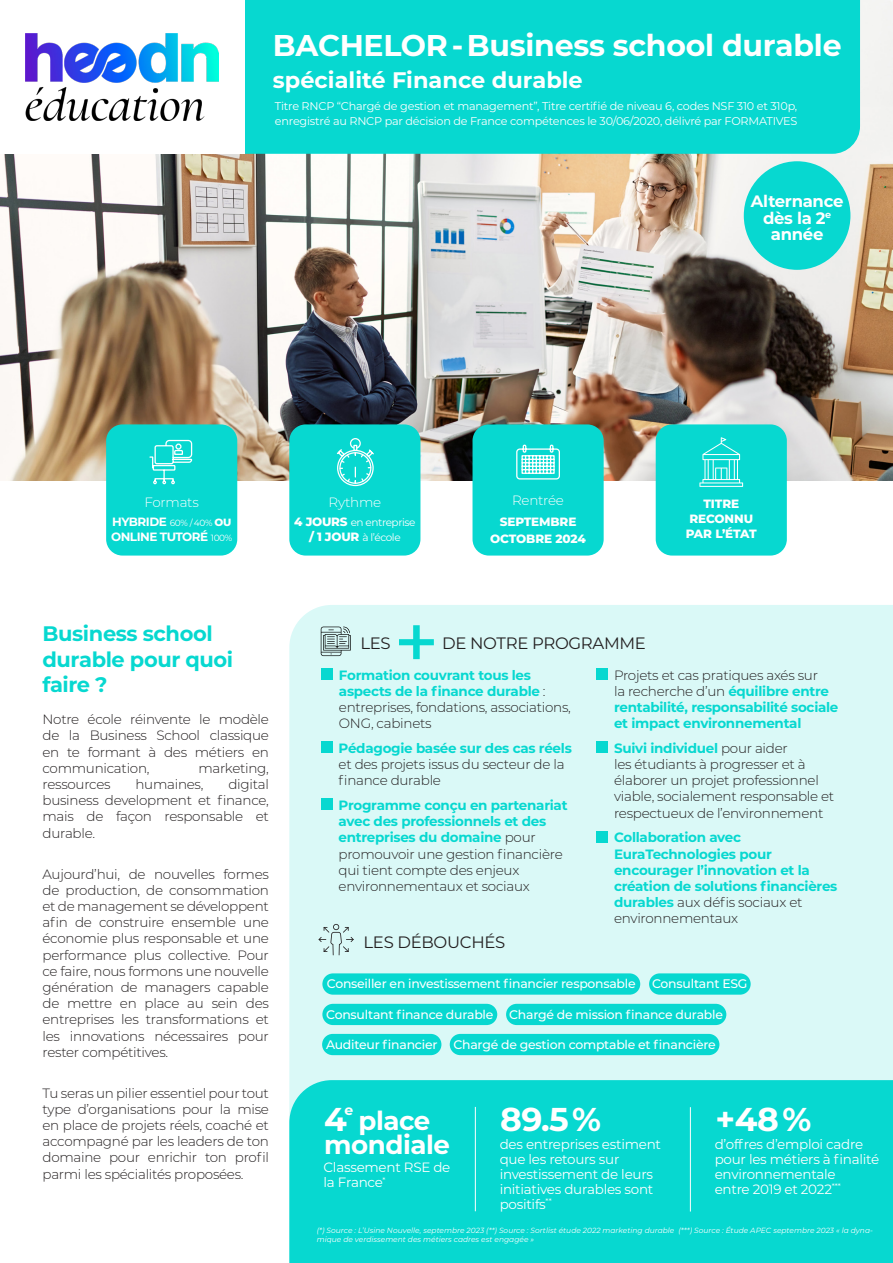
<style>
.page{position:relative;width:893px;height:1263px;background:#fff}
.page>*{position:absolute;margin:0;border:0;box-sizing:border-box;transform-origin:0 0}
.t1{font:700 33px "Montserrat";color:#fff}
.t2{font:700 30px "Montserrat";letter-spacing:-.01em;color:#fff}
.t3{font:700 26.1px/23.7px "Montserrat";letter-spacing:-.02em;color:#fff;text-align:center}
.t4{font:700 22.5px "Montserrat";color:#fff}
.t5{font:700 21px/25.2px "Montserrat";letter-spacing:-.02em;color:#07d8d0}
.t6{font:16.5px "Montserrat";letter-spacing:-.02em;color:#231f20}
.t7{font:700 16.5px/16.5px "Montserrat";letter-spacing:-.02em;color:#fff;text-align:center}
.t8{font:700 14.1px "Montserrat";color:#fff}
.t9{font:300 13.5px/16.2px "Montserrat";letter-spacing:-.02em;color:#231f20;text-align:justify}
.t10{font:700 13.5px/16.2px "Montserrat";letter-spacing:-.02em;color:#07d8d0}
.t11{font:13.5px/15px "Montserrat";letter-spacing:-.02em;color:#fff}
.t12{font:300 13.5px "Montserrat";letter-spacing:-.02em;color:#fff}
.t13{font:500 12.45px "Montserrat";letter-spacing:-.02em;color:#fff}
.t14{font:800 12px/16.5px "Montserrat";letter-spacing:-.01em;color:#fff;text-align:center}
.t15{font:700 12px/15px "Montserrat";letter-spacing:-.04em;color:#fff}
.t16{font:11.25px/14.2px "Montserrat";letter-spacing:-.02em;color:#fff}
.t17{font:10.5px/15px "Montserrat";letter-spacing:-.04em;color:#fff;text-align:center}
.t18{font:italic 7.5px/9px "Montserrat";color:#fff}
.s1{font-weight:400;font-size:9px}
.s2{font-weight:800;font-size:10.5px}
.s3{font-weight:800;font-size:12px}
.s4{font-weight:300;color:#231f20}
.s5{font-weight:700;color:#07d8d0}
</style>
<div class="page">
<div style="left:289px;top:605px;width:604px;height:475px;background:#daf9f7"></div>
<img style="left:0;top:0;width:893px;height:480px">
<div style="left:289px;top:1080px;width:604px;height:183px;background:#07d8d0"></div>
<div style="left:244px;top:0;width:616px;height:154px;background:#07d8d0"></div>
<div style="left:0;top:0;width:244px;height:154px;background:#fff"></div>
<img style="left:26px;top:33px;width:192px;height:88px">
<div style="left:744px;top:161px;width:106px;height:109px;background:#07d8d0;border-radius:50%"></div>
<svg style="left:399px;top:625px;width:35px;height:34px"></svg>
<svg style="left:321px;top:627px;width:30px;height:29px"></svg>
<div style="left:321px;top:668px;width:11px;height:11px;background:#07d8d0"></div>
<div style="left:321px;top:741px;width:11px;height:12px;background:#07d8d0"></div>
<div style="left:321px;top:798px;width:11px;height:12px;background:#07d8d0"></div>
<div style="left:596px;top:668px;width:12px;height:11px;background:#07d8d0"></div>
<div style="left:596px;top:741px;width:12px;height:12px;background:#07d8d0"></div>
<div style="left:596px;top:831px;width:12px;height:11px;background:#07d8d0"></div>
<svg style="left:319px;top:924px;width:35px;height:31px"></svg>
<div style="left:322px;top:973px;width:318px;height:22px;background:#07d8d0;border-radius:11px"></div>
<div style="left:649px;top:973px;width:102px;height:22px;background:#07d8d0;border-radius:11px"></div>
<div style="left:322px;top:1034px;width:119px;height:21px;background:#07d8d0;border-radius:11px"></div>
<div style="left:450px;top:1034px;width:269px;height:21px;background:#07d8d0;border-radius:11px"></div>
<div style="left:322px;top:1004px;width:175px;height:21px;background:#07d8d0;border-radius:11px"></div>
<div style="left:506px;top:1004px;width:220px;height:21px;background:#07d8d0;border-radius:11px"></div>
<hr style="left:475px;top:1107px;width:1px;height:104px;background:#fff">
<hr style="left:690px;top:1107px;width:1px;height:104px;background:#fff">
<div style="left:106px;top:424px;width:131px;height:131px;background:#07d8d0;border-radius:16px"></div>
<div style="left:472px;top:424px;width:132px;height:131px;background:#07d8d0;border-radius:16px"></div>
<div style="left:289px;top:424px;width:131px;height:131px;background:#07d8d0;border-radius:16px"></div>
<div style="left:656px;top:424px;width:131px;height:131px;background:#07d8d0;border-radius:16px"></div>
<svg style="left:516px;top:444px;width:44px;height:36px"></svg>
<svg style="left:336px;top:438px;width:38px;height:49px"></svg>
<svg style="left:699px;top:437px;width:44px;height:50px"></svg>
<svg style="left:149px;top:439px;width:44px;height:46px"></svg>
<p class="t2" style="left:273px;top:24px;width:570px">BACHELOR - Business school durable</p>
<p class="t4" style="left:273px;top:63px;width:311px">spécialité Finance durable</p>
<p class="t16" style="left:275px;top:99px;width:524px">Titre RNCP “Chargé de gestion et management”, Titre certifié de niveau 6, codes NSF 310 et 310p, enregistré au RNCP par décision de France compétences le 30/06/2020, délivré par FORMATIVES</p>
<p class="t7" style="left:751px;top:192px;width:94px">Alternance dès la 2<sup>e </sup>année</p>
<p class="t12" style="left:145px;top:493px;width:56px">Formats</p>
<p class="t15" style="left:111px;top:514px;width:123px">HYBRIDE <span class="s1">60% / 40%</span> <span class="s2">OU<br></span>ONLINE TUTORÉ <span class="s1">100%</span></p>
<p class="t12" style="left:329px;top:493px;width:54px">Rythme</p>
<p class="t17" style="left:294px;top:515px;width:123px"><span class="s3">4 JOURS</span> en entreprise <span class="s3">/ 1 JOUR</span> à l’école</p>
<p class="t12" style="left:512px;top:491px;width:53px">Rentrée</p>
<p class="t14" style="left:490px;top:513px;width:97px">SEPTEMBRE<br>OCTOBRE 2024</p>
<p class="t14" style="left:703px;top:495px;width:37px">TITRE</p>
<p class="t14" style="left:686px;top:511px;width:73px;line-height:15px">RECONNU<br>PAR L’ÉTAT</p>
<p class="t5" style="left:43px;top:620px;width:192px">Business school durable pour quoi faire ?</p>
<p class="t9" style="left:43px;top:711px;width:228px">Notre école réinvente le modèle de la Business School classique en te formant à des métiers en communication,</p>
<p class="t9" style="left:198px;top:759px;width:72px">marketing,</p>
<p class="t9" style="left:43px;top:776px;width:228px;text-indent:186px">digital business development et finance, mais de façon responsable et durable.</p>
<p class="t9" style="left:43px;top:865px;width:228px">Aujourd’hui, de nouvelles formes de production, de consommation et de management se développent afin de construire ensemble une économie plus responsable et une performance plus collective. Pour ce faire, nous formons une nouvelle génération de managers capable de mettre en place au sein des entreprises les transformations et les innovations nécessaires pour rester compétitives.</p>
<p class="t9" style="left:43px;top:1084px;width:228px">Tu seras un pilier essentiel pour tout type d’organisations pour la mise en place de projets réels, coaché et accompagné par les leaders de ton domaine pour enrichir ton profil parmi les spécialités proposées.</p>
<p class="t9" style="left:43px;top:776px;width:70px">ressources</p>
<p class="t9" style="left:135px;top:776px;width:70px">humaines,</p>
<p class="t6" style="left:360px;top:631px;width:32px">LES</p>
<p class="t6" style="left:442px;top:631px;width:205px">DE NOTRE PROGRAMME</p>
<p class="t10" style="left:339px;top:666px;width:233px">Formation couvrant tous les aspects de la finance durable <span class="s4">: entreprises, fondations, associations,<br>ONG, cabinets</span></p>
<p class="t9" style="left:339px;top:739px;width:235px;text-align:left"><span class="s5">Pédagogie basée sur des cas réels </span>et des projets issus du secteur de la finance durable</p>
<p class="t9" style="left:339px;top:797px;width:230px;text-align:left"><span class="s5">Programme conçu en partenariat avec des professionnels et des entreprises du domaine</span> pour promouvoir une gestion financière qui tient compte des enjeux environnementaux et sociaux</p>
<p class="t10" style="left:614px;top:666px;width:226px"><span class="s4">Projets et cas pratiques axés sur<br>la recherche d’un</span> équilibre entre rentabilité, responsabilité sociale et impact environnemental</p>
<p class="t9" style="left:614px;top:739px;width:222px;text-align:left"><span class="s5">Suivi individuel</span> pour aider<br>les étudiants à progresser et à élaborer un projet professionnel viable, socialement responsable et respectueux de l’environnement</p>
<p class="t10" style="left:614px;top:829px;width:225px">Collaboration avec<br>EuraTechnologies pour encourager l’innovation et la création de solutions financières durables <span class="s4">aux défis sociaux et environnementaux</span></p>
<p class="t6" style="left:364px;top:931px;width:143px">LES DÉBOUCHÉS</p>
<p class="t13" style="left:327px;top:975px;width:310px">Conseiller en investissement financier responsable</p>
<p class="t13" style="left:652px;top:975px;width:97px">Consultant ESG</p>
<p class="t13" style="left:326px;top:1005px;width:169px">Consultant finance durable</p>
<p class="t13" style="left:509px;top:1005px;width:215px">Chargé de mission finance durable</p>
<p class="t13" style="left:326px;top:1035px;width:113px">Auditeur financier</p>
<p class="t13" style="left:453px;top:1035px;width:264px">Chargé de gestion comptable et financière</p>
<p class="t1" style="left:324px;top:1096px;width:24px">4</p>
<p class="t8" style="left:345px;top:1100px;width:10px">e</p>
<p class="t11" style="left:324px;top:1160px;width:128px">Classement RSE de la France<sup>*</sup></p>
<p class="t3" style="left:324px;top:1108px;width:127px">place mondiale</p>
<p class="t1" style="left:500px;top:1096px;width:102px">89.5 %</p>
<p class="t11" style="left:500px;top:1136px;width:163px">des entreprises estiment que les retours sur investissement de leurs initiatives durables sont positifs<sup>**</sup></p>
<p class="t1" style="left:716px;top:1096px;width:97px">+48 %</p>
<p class="t11" style="left:715px;top:1136px;width:166px">d’offres d’emploi cadre pour les métiers à finalité environnementale<br>entre 2019 et 2022<sup>***</sup></p>
<p class="t18" style="left:317px;top:1225px;width:558px">(*) Source : L’Usine Nouvelle, septembre 2023 (**) Source : Sortlist étude 2022 marketing durable (***) Source : Étude APEC septembre 2023 « la dyna&shy;mique de verdissement des métiers cadres est engagée »</p>
</div>
